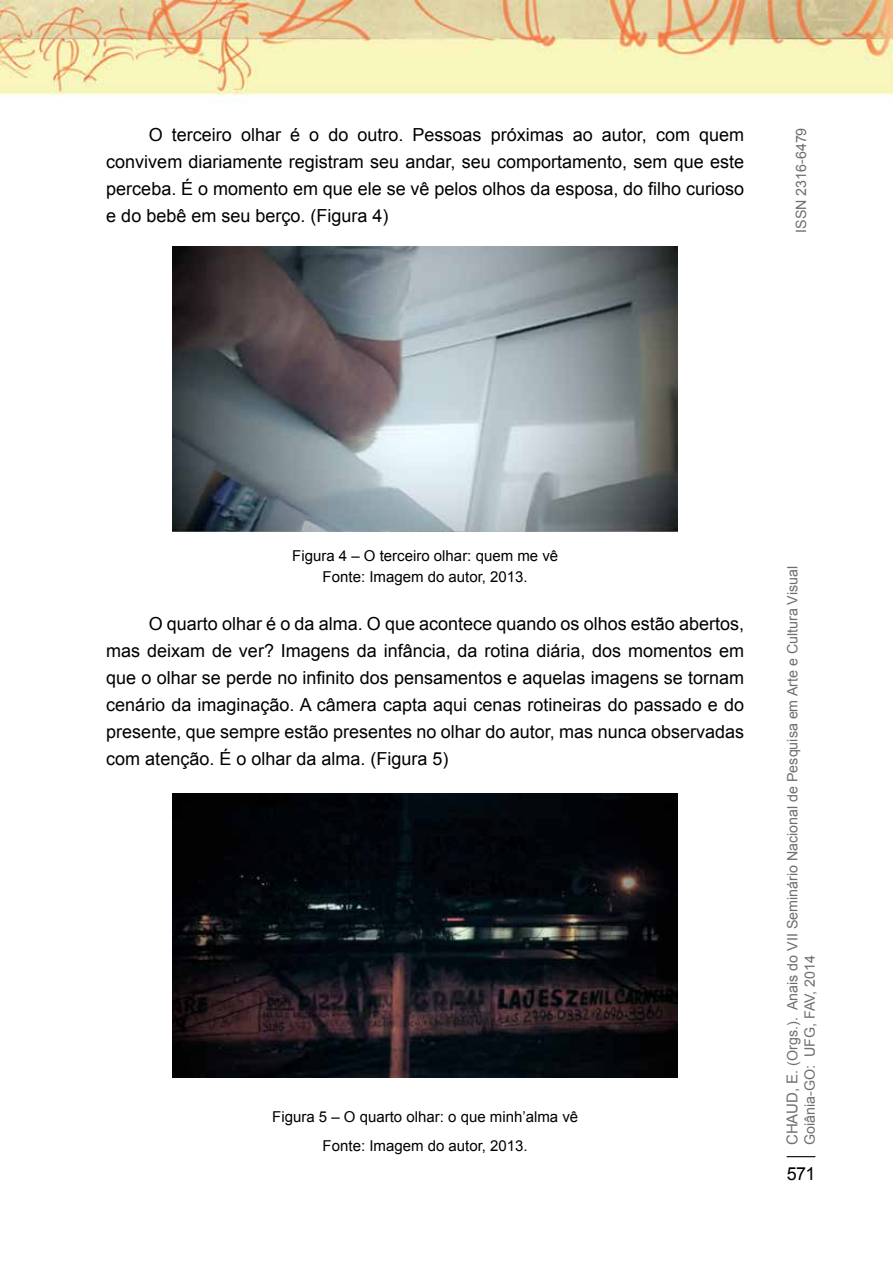
<style>
.page{position:relative;width:893px;height:1263px;background:#fff}
.page>*{position:absolute;margin:0;border:0;box-sizing:border-box;transform-origin:0 0}
.t1{font:18px/27px "Arial";color:#000;text-align:justify}
.t2{font:15px/20.7px "Arial";color:#000;text-align:center}
.t3{font:14.25px/17.1px "Arial";color:#6d6e71}
.s1{font-size:15px}
</style>
<div class="page">
<svg style="left:787px;top:1156px;width:28px;height:1px"></svg>
<img style="left:0;top:0;width:893px;height:102px">
<img style="left:173px;top:246px;width:504px;height:285px">
<img style="left:173px;top:793px;width:504px;height:284px">
<p class="t1" style="left:106px;top:121px;width:639px;text-indent:43px">O terceiro olhar é o do outro. Pessoas próximas ao autor, com quem convivem diariamente registram seu andar, seu comportamento, sem que este perceba. É o momento em que ele se vê pelos olhos da esposa, do filho curioso e do bebê em seu berço. (Figura 4)</p>
<p class="t3" style="left:793px;top:233px;width:107px;rotate:-90deg">ISSN 2316-6479</p>
<p class="t2" style="left:292px;top:546px;width:267px">Figura 4 – O terceiro olhar: quem me vê<br>Fonte: Imagem do autor, 2013.</p>
<p class="t1" style="left:106px;top:611px;width:639px;text-indent:43px">O quarto olhar é o da alma. O que acontece quando os olhos estão abertos, mas deixam de ver? Imagens da infância, da rotina diária, dos momentos em que o olhar se perde no infinito dos pensamentos e aquelas imagens se tornam cenário da imaginação. A câmera capta aqui cenas rotineiras do passado e do presente, que sempre estão presentes no olhar do autor, mas nunca observadas com atenção. É o olhar da alma. (Figura 5)</p>
<p class="t2" style="left:272px;top:1102px;width:307px;line-height:29px">Figura 5 – O quarto olhar: o que minh’alma vê<br>Fonte: Imagem do autor, 2013.</p>
<p class="t3" style="left:784px;top:1145px;width:581px;rotate:-90deg"><span class="s1">Chaud, E</span>. (Orgs.). Anais do VII Seminário Nacional de Pesquisa em Arte e Cultura Visual<br>Goiânia-GO: U FG, FAV, 2014</p>
<p class="t1" style="left:787px;top:1160px;width:30px">571</p>
</div>
